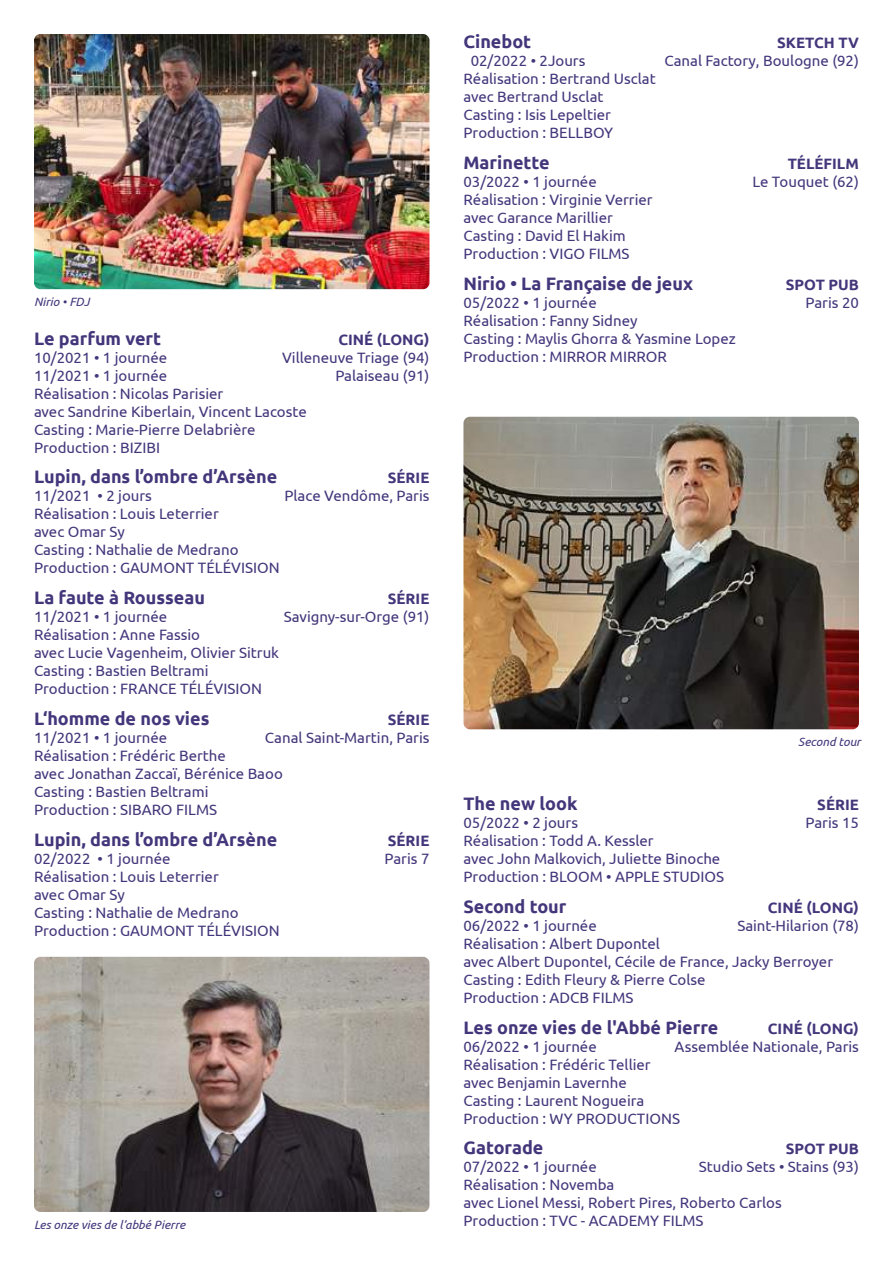
<style>
.page{position:relative;width:893px;height:1263px;background:#fff}
.page>*{position:absolute;margin:0;border:0;box-sizing:border-box;transform-origin:0 0}
.t1{font:700 18px "Ubuntu";color:#43367b}
.t2{font:15px/18px "Ubuntu";color:#43367b}
.t3{font:700 15px "Ubuntu";color:#43367b}
.t4{font:italic 12px "Ubuntu";color:#43367b}
</style>
<div class="page">
<img style="left:34px;top:34px;width:395px;height:255px">
<img style="left:34px;top:957px;width:395px;height:255px">
<img style="left:463px;top:417px;width:396px;height:312px">
<p class="t4" style="left:34px;top:297px;width:57px">Nirio • FDJ</p>
<p class="t1" style="left:34px;top:330px;width:129px">Le parfum vert</p>
<p class="t3" style="left:338px;top:330px;width:93px">CINÉ (LONG)</p>
<p class="t2" style="left:34px;top:349px;width:135px">10/2021 • 1 journée</p>
<p class="t2" style="left:282px;top:349px;width:149px">Villeneuve Triage (94)</p>
<p class="t2" style="left:34px;top:367px;width:135px">11/2021 • 1 journée</p>
<p class="t2" style="left:335px;top:367px;width:96px">Palaiseau (91)</p>
<p class="t2" style="left:34px;top:385px;width:274px">Réalisation : Nicolas Parisier<br>avec Sandrine Kiberlain, Vincent Lacoste<br>Casting : Marie-Pierre Delabrière<br>Production : BIZIBI</p>
<p class="t1" style="left:34px;top:469px;width:245px">Lupin, dans l’ombre d’Arsène</p>
<p class="t3" style="left:388px;top:471px;width:43px">SÉRIE</p>
<p class="t2" style="left:34px;top:488px;width:119px">11/2021 • 2 jours</p>
<p class="t2" style="left:284px;top:488px;width:147px">Place Vendôme, Paris</p>
<p class="t2" style="left:34px;top:506px;width:247px">Réalisation : Louis Leterrier<br>avec Omar Sy<br>Casting : Nathalie de Medrano<br>Production : GAUMONT TÉLÉVISION</p>
<p class="t1" style="left:34px;top:590px;width:172px">La faute à Rousseau</p>
<p class="t3" style="left:388px;top:592px;width:43px">SÉRIE</p>
<p class="t2" style="left:34px;top:609px;width:135px">11/2021 • 1 journée</p>
<p class="t2" style="left:284px;top:609px;width:147px">Savigny-sur-Orge (91)</p>
<p class="t2" style="left:34px;top:627px;width:247px">Réalisation : Anne Fassio<br>avec Lucie Vagenheim, Olivier Sitruk<br>Casting : Bastien Beltrami<br>Production : FRANCE TÉLÉVISION</p>
<p class="t1" style="left:34px;top:710px;width:177px">L‘homme de nos vies</p>
<p class="t3" style="left:388px;top:713px;width:43px">SÉRIE</p>
<p class="t2" style="left:34px;top:729px;width:135px">11/2021 • 1 journée</p>
<p class="t2" style="left:265px;top:729px;width:166px">Canal Saint-Martin, Paris</p>
<p class="t2" style="left:34px;top:747px;width:250px">Réalisation : Frédéric Berthe<br>avec Jonathan Zaccaï, Bérénice Baoo<br>Casting : Bastien Beltrami<br>Production : SIBARO FILMS</p>
<p class="t1" style="left:34px;top:831px;width:245px">Lupin, dans l’ombre d’Arsène</p>
<p class="t3" style="left:388px;top:834px;width:43px">SÉRIE</p>
<p class="t2" style="left:34px;top:850px;width:138px">02/2022 • 1 journée</p>
<p class="t2" style="left:385px;top:850px;width:46px">Paris 7</p>
<p class="t2" style="left:34px;top:868px;width:247px">Réalisation : Louis Leterrier<br>avec Omar Sy<br>Casting : Nathalie de Medrano<br>Production : GAUMONT TÉLÉVISION</p>
<p class="t4" style="left:34px;top:1219px;width:153px">Les onze vies de l’abbé Pierre</p>
<p class="t1" style="left:463px;top:34px;width:69px">Cinebot</p>
<p class="t3" style="left:777px;top:36px;width:83px">SKETCH TV</p>
<p class="t2" style="left:471px;top:53px;width:116px">02/2022 • 2Jours</p>
<p class="t2" style="left:664px;top:53px;width:196px">Canal Factory, Boulogne (92)</p>
<p class="t2" style="left:463px;top:71px;width:194px">Réalisation : Bertrand Usclat avec Bertrand Usclat<br>Casting : Isis Lepeltier<br>Production : BELLBOY</p>
<p class="t1" style="left:463px;top:154px;width:88px">Marinette</p>
<p class="t3" style="left:788px;top:157px;width:73px">TÉLÉFILM</p>
<p class="t2" style="left:463px;top:173px;width:135px">03/2022 • 1 journée</p>
<p class="t2" style="left:752px;top:173px;width:108px">Le Touquet (62)</p>
<p class="t2" style="left:463px;top:191px;width:191px">Réalisation : Virginie Verrier avec Garance Marillier<br>Casting : David El Hakim<br>Production : VIGO FILMS</p>
<p class="t1" style="left:463px;top:275px;width:231px">Nirio • La Française de jeux</p>
<p class="t3" style="left:786px;top:278px;width:75px">SPOT PUB</p>
<p class="t2" style="left:463px;top:294px;width:135px">05/2022 • 1 journée</p>
<p class="t2" style="left:806px;top:294px;width:55px">Paris 20</p>
<p class="t2" style="left:463px;top:312px;width:274px">Réalisation : Fanny Sidney<br>Casting : Maylis Ghorra &amp; Yasmine Lopez<br>Production : MIRROR MIRROR</p>
<p class="t4" style="left:798px;top:737px;width:64px">Second tour</p>
<p class="t1" style="left:463px;top:796px;width:115px">The new look</p>
<p class="t3" style="left:817px;top:798px;width:43px">SÉRIE</p>
<p class="t2" style="left:463px;top:815px;width:116px">05/2022 • 2 jours</p>
<p class="t2" style="left:806px;top:815px;width:55px">Paris 15</p>
<p class="t2" style="left:463px;top:833px;width:262px">Réalisation : Todd A. Kessler<br>avec John Malkovich, Juliette Binoche<br>Production : BLOOM • APPLE STUDIOS</p>
<p class="t1" style="left:463px;top:898px;width:105px">Second tour</p>
<p class="t3" style="left:768px;top:898px;width:93px">CINÉ (LONG)</p>
<p class="t2" style="left:463px;top:917px;width:135px">06/2022 • 1 journée</p>
<p class="t2" style="left:737px;top:917px;width:123px">Saint-Hilarion (78)</p>
<p class="t2" style="left:463px;top:935px;width:371px">Réalisation : Albert Dupontel<br>avec Albert Dupontel, Cécile de France, Jacky Berroyer Casting : Edith Fleury &amp; Pierre Colse<br>Production : ADCB FILMS</p>
<p class="t1" style="left:463px;top:1019px;width:256px">Les onze vies de l'Abbé Pierre</p>
<p class="t3" style="left:768px;top:1019px;width:93px">CINÉ (LONG)</p>
<p class="t2" style="left:463px;top:1038px;width:135px">06/2022 • 1 journée</p>
<p class="t2" style="left:674px;top:1038px;width:186px">Assemblée Nationale, Paris</p>
<p class="t2" style="left:463px;top:1056px;width:218px">Réalisation : Frédéric Tellier avec Benjamin Lavernhe<br>Casting : Laurent Nogueira<br>Production : WY PRODUCTIONS</p>
<p class="t1" style="left:463px;top:1137px;width:81px">Gatorade</p>
<p class="t3" style="left:786px;top:1142px;width:75px">SPOT PUB</p>
<p class="t2" style="left:463px;top:1159px;width:135px">07/2022 • 1 journée</p>
<p class="t2" style="left:699px;top:1159px;width:162px">Studio Sets • Stains (93)</p>
<p class="t2" style="left:463px;top:1177px;width:320px">Réalisation : Novemba<br>avec Lionel Messi, Robert Pires, Roberto Carlos<br>Production : TVC - ACADEMY FILMS</p>
</div>
